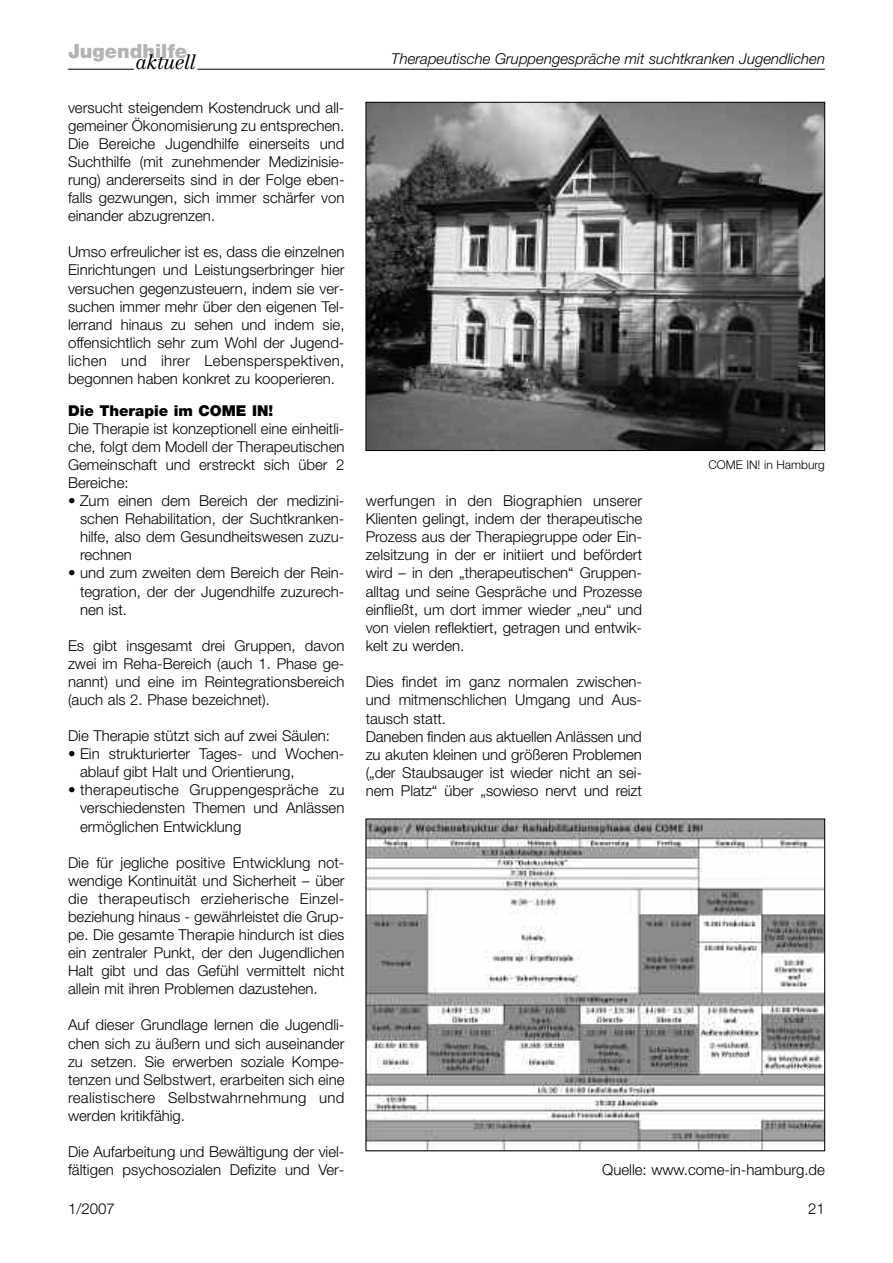
<style>
.page{position:relative;width:893px;height:1263px;background:#fff}
.page>*{position:absolute;margin:0;border:0;box-sizing:border-box;transform-origin:0 0}
.t1{font:900 19.5px "Helvetica Neue";color:#b3b3b3}
.t2{font:italic 300 19.5px "Centennial";letter-spacing:-.03em;color:#000}
.t3{font:300 15px/18.1px "Helvetica Neue";color:#000;text-align:justify}
.t4{font:italic 300 15px "Helvetica Neue";color:#000}
.t5{font:900 15px "Helvetica Neue";color:#000}
.t6{font:300 12px "Helvetica Neue";color:#000}
</style>
<div class="page">
<hr style="left:68px;top:69px;width:66px;height:1px;background:#000">
<hr style="left:197px;top:69px;width:628px;height:1px;background:#000">
<img style="left:368px;top:104px;width:455px;height:345px">
<div style="left:366px;top:102px;width:459px;height:349px;border:1px solid #000"></div>
<img style="left:368px;top:821px;width:455px;height:328px">
<h1 class="t1" style="left:68px;top:44px;width:121px">Jugendhilfe</h1>
<h1 class="t2" style="left:135px;top:55px;width:62px">aktuell</h1>
<p class="t4" style="left:391px;top:53px;width:435px">Therapeutische Gruppengespräche mit suchtkranken Jugendlichen</p>
<p class="t3" style="left:68px;top:100px;width:278px">versucht steigendem Kostendruck und all&shy;gemeiner Ökonomisierung zu entsprechen.<br>Die Bereiche Jugendhilfe einerseits und Suchthilfe (mit zunehmender Medizinisie&shy;rung) andererseits sind in der Folge eben&shy;falls gezwungen, sich immer schärfer von einander abzugrenzen.</p>
<p class="t3" style="left:68px;top:244px;width:278px">Umso erfreulicher ist es, dass die einzelnen Einrichtungen und Leistungserbringer hier versuchen gegenzusteuern, indem sie ver&shy;suchen immer mehr über den eigenen Tel&shy;lerrand hinaus zu sehen und indem sie, offensichtlich sehr zum Wohl der Jugend&shy;lichen und ihrer Lebensperspektiven, begonnen haben konkret zu kooperieren.</p>
<p class="t5" style="left:68px;top:405px;width:207px">Die Therapie im COME IN!</p>
<p class="t3" style="left:68px;top:421px;width:278px">Die Therapie ist konzeptionell eine einheitli&shy;che, folgt dem Modell der Therapeutischen Gemeinschaft und erstreckt sich über 2<br>Bereiche:</p>
<p class="t3" style="left:80px;top:493px;width:266px;text-indent:-12px">• Zum einen dem Bereich der medizini&shy;schen Rehabilitation, der Suchtkranken&shy;hilfe, also dem Gesundheitswesen zuzu&shy;rechnen</p>
<p class="t3" style="left:80px;top:565px;width:266px;text-indent:-12px">• und zum zweiten dem Bereich der Rein&shy;tegration, der der Jugendhilfe zuzurech&shy;nen ist.</p>
<p class="t3" style="left:68px;top:638px;width:278px">Es gibt insgesamt drei Gruppen, davon zwei im Reha-Bereich (auch 1. Phase ge&shy;nannt) und eine im Reintegrationsbereich (auch als 2. Phase bezeichnet).</p>
<p class="t3" style="left:68px;top:728px;width:264px">Die Therapie stützt sich auf zwei Säulen:</p>
<p class="t3" style="left:80px;top:746px;width:266px;text-indent:-12px">• Ein strukturierter Tages- und Wochen&shy;ablauf gibt Halt und Orientierung,</p>
<p class="t3" style="left:80px;top:782px;width:266px;text-indent:-12px">• therapeutische Gruppengespräche zu verschiedensten Themen und Anlässen ermöglichen Entwicklung</p>
<p class="t3" style="left:68px;top:855px;width:278px">Die für jegliche positive Entwicklung not&shy;wendige Kontinuität und Sicherheit – über die therapeutisch erzieherische Einzel&shy;beziehung hinaus - gewährleistet die Grup&shy;pe. Die gesamte Therapie hindurch ist dies ein zentraler Punkt, der den Jugendlichen Halt gibt und das Gefühl vermittelt nicht allein mit ihren Problemen dazustehen.</p>
<p class="t3" style="left:68px;top:1017px;width:278px">Auf dieser Grundlage lernen die Jugendli&shy;chen sich zu äußern und sich auseinander zu setzen. Sie erwerben soziale Kompe&shy;tenzen und Selbstwert, erarbeiten sich eine realistischere Selbstwahrnehmung und werden kritikfähig.</p>
<p class="t3" style="left:68px;top:1144px;width:278px">Die Aufarbeitung und Bewältigung der viel&shy;fältigen psychosozialen Defizite und Ver-</p>
<p class="t3" style="left:366px;top:493px;width:278px">werfungen in den Biographien unserer Klienten gelingt, indem der therapeutische Prozess aus der Therapiegruppe oder Ein&shy;zelsitzung in der er initiiert und befördert wird – in den „therapeutischen“ Gruppen&shy;alltag und seine Gespräche und Prozesse einfließt, um dort immer wieder „neu“ und von vielen reflektiert, getragen und entwik&shy;kelt zu werden.</p>
<p class="t3" style="left:366px;top:674px;width:278px;text-align:left">Dies findet im ganz normalen zwischen&shy;und mitmenschlichen Umgang und Aus&shy;tausch statt.<br>Daneben finden aus aktuellen Anlässen und zu akuten kleinen und größeren Problemen („der Staubsauger ist wieder nicht an sei&shy;nem Platz“ über „sowieso nervt und reizt</p>
<p class="t6" style="left:708px;top:460px;width:118px">COME IN! in Hamburg</p>
<p class="t3" style="left:602px;top:1162px;width:224px">Quelle: www.come-in-hamburg.de</p>
<p class="t3" style="left:68px;top:1201px;width:48px">1/2007</p>
<p class="t3" style="left:808px;top:1201px;width:18px">21</p>
</div>
